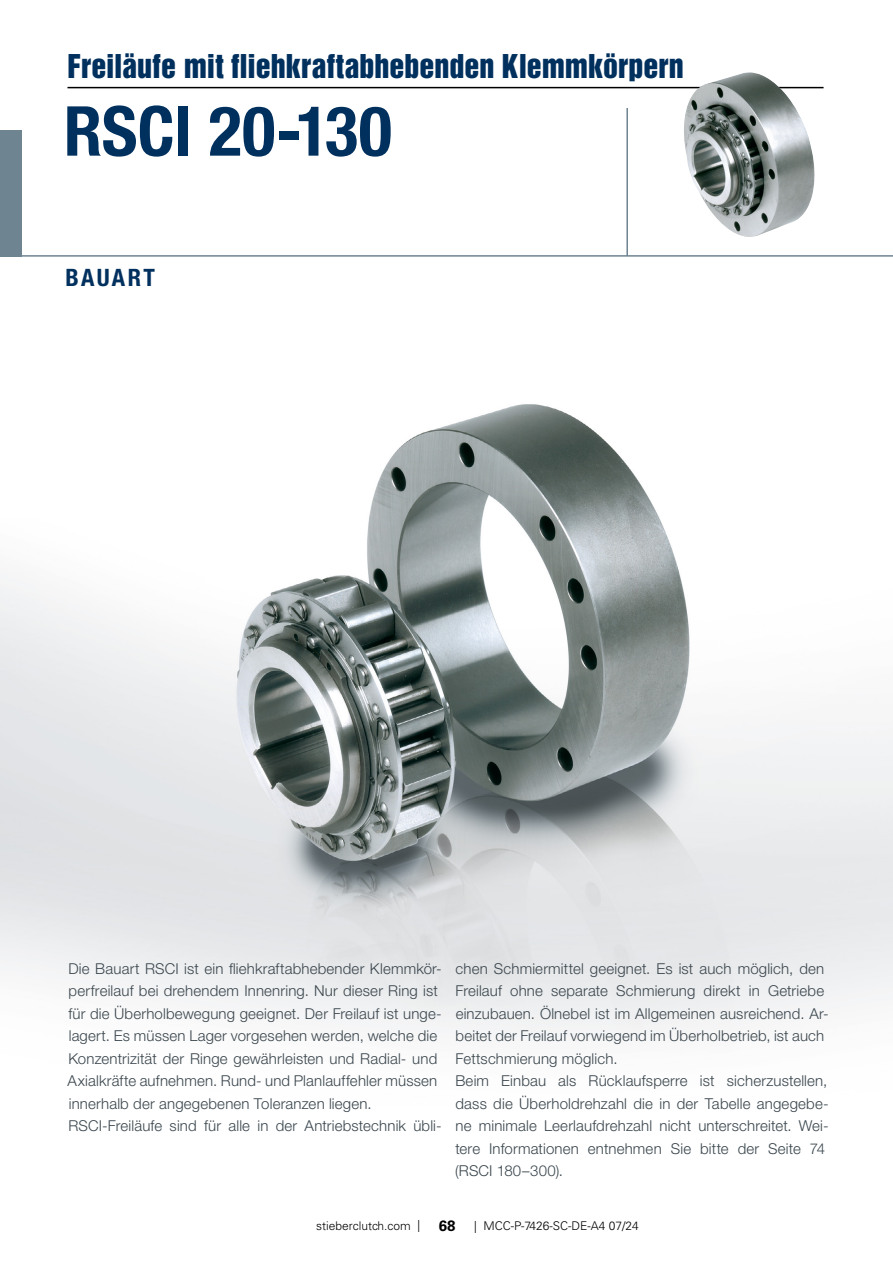
<style>
.page{position:relative;width:893px;height:1263px;background:#fff}
.page>*{position:absolute;margin:0;border:0;box-sizing:border-box;transform-origin:0 0}
.t1{font:700 condensed 69px "Helvetica Neue LT Std";letter-spacing:-.005em;color:#00305e}
.t2{font:30px "Helvetica Inserat LT Std";color:#00305e}
.t3{font:700 condensed 24px "Helvetica Neue LT Std";letter-spacing:.095em;color:#00305e}
.t4{font:300 15px/22.5px "Helvetica Neue LT Std";letter-spacing:.01em;color:#3a464d}
.t5{font:300 12px "Univers LT Std";color:#000}
.s1{font-weight:700;font-size:15px}
</style>
<div class="page">
<hr style="left:68px;top:87px;width:756px;height:1px;background:#000">
<img style="left:0;top:404px;width:893px;height:634px">
<hr style="left:0;top:255px;width:893px;height:2px;background:#6e8491">
<div style="left:0;top:130px;width:21px;height:126px;background:#6e8491"></div>
<img style="left:683px;top:72px;width:134px;height:165px">
<hr style="left:626px;top:108px;width:2px;height:148px;background:#6e8491">
<h2 class="t2" style="left:68px;top:49px;width:618px">Freiläufe mit fliehkraftabhebenden Klemmkörpern</h2>
<h1 class="t1" style="left:64px;top:89px;width:329px">RSCI 20-130</h1>
<h3 class="t3" style="left:65px;top:263px;width:91px">BAUART</h3>
<p class="t4" style="left:68px;top:957px;width:376px">Die Bauart RSCI ist ein fliehkraftabhebender Klemmkör&shy;perfreilauf bei drehendem Innenring. Nur dieser Ring ist für die Überholbewegung geeignet. Der Freilauf ist unge&shy;lagert. Es müssen Lager vorgesehen werden, welche die Konzentrizität der Ringe gewährleisten und Radial- und Axialkräfte aufnehmen. Rund- und Planlauffehler müssen innerhalb der angegebenen Toleranzen liegen.<br>RSCI-Freiläufe sind für alle in der Antriebstechnik übli-</p>
<p class="t4" style="left:455px;top:957px;width:375px">chen Schmiermittel geeignet. Es ist auch möglich, den Freilauf ohne separate Schmierung direkt in Getriebe einzubauen. Ölnebel ist im Allgemeinen ausreichend. Ar&shy;beitet der Freilauf vorwiegend im Überholbetrieb, ist auch Fettschmierung möglich.<br>Beim Einbau als Rücklaufsperre ist sicherzustellen, dass die Überholdrehzahl die in der Tabelle angegebe&shy;ne minimale Leerlaufdrehzahl nicht unterschreitet. Wei&shy;tere Informationen entnehmen Sie bitte der Seite 74 (RSCI 180–300).</p>
<p class="t5" style="left:316px;top:1218px;width:141px">stieberclutch.com | <span class="s1">68</span></p>
<p class="t5" style="left:474px;top:1218px;width:166px">| MCC-P-7426-SC-DE-A4 07/24</p>
</div>
